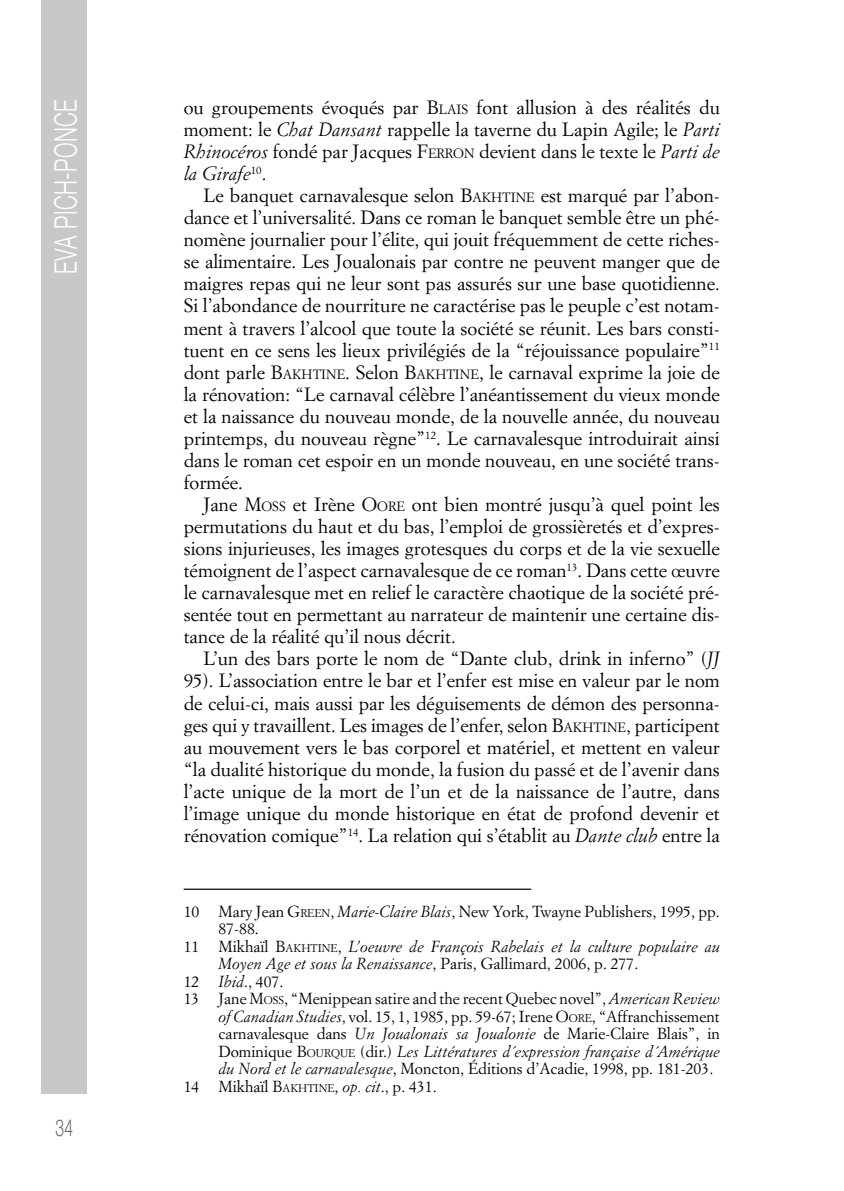
<style>
.page{position:relative;width:844px;height:1191px;background:#fff}
.page>*{position:absolute;margin:0;border:0;box-sizing:border-box;transform-origin:0 0}
.t1{font:300 31.15px "Helvetica Neue";letter-spacing:.02em;color:#fff;scale:.68 1}
.t2{font:300 23.28px "Helvetica Neue";color:#636466;scale:.68 1}
.t3{font:18.9px/22.1px "Simoncini Garamond";color:#000;text-align:justify}
.t4{font:15.75px "Simoncini Garamond";color:#000}
.t5{font:italic 15.75px "Simoncini Garamond";color:#000}
.s1{font-style:inherit}
.s2{font-size:13.3px}
.s3{font-style:italic}
.s4{font-size:11.03px}
.s5{font-style:normal}
.s6{font-style:normal;font-size:11.03px}
</style>
<div class="page">
<div style="left:41px;top:0;width:46px;height:1093px;background:#c7c8ca"></div>
<hr style="left:184px;top:888px;width:347px;height:2px;background:#000">
<h1 class="t1" style="left:41px;top:274px;width:258px;rotate:-90deg">Eva Pich-Ponce</h1>
<p class="t2" style="left:55px;top:1108px;width:28px">34</p>
<p class="t3" style="left:184px;top:96px;width:537px">ou groupements évoqués par <span class="s1">B</span><span class="s2">LAIS</span> font allusion à des réalités du moment: le <span class="s3">Chat Dansant</span> rappelle la taverne du Lapin Agile; le <span class="s3">Parti Rhinocéros</span> fondé par Jacques <span class="s1">F</span><span class="s2">ERRON</span> devient dans le texte le <span class="s3">Parti de la Girafe</span><sup>10</sup>.</p>
<p class="t3" style="left:184px;top:184px;width:537px;text-indent:20px">Le banquet carnavalesque selon <span class="s1">B</span><span class="s2">AKHTINE</span> est marqué par l’abon&shy;dance et l’universalité. Dans ce roman le banquet semble être un phé&shy;nomène journalier pour l’élite, qui jouit fréquemment de cette riches&shy;se alimentaire. Les Joualonais par contre ne peuvent manger que de maigres repas qui ne leur sont pas assurés sur une base quotidienne.<br>Si l’abondance de nourriture ne caractérise pas le peuple c’est notam&shy;ment à travers l’alcool que toute la société se réunit. Les bars consti&shy;tuent en ce sens les lieux privilégiés de la “réjouissance populaire”<sup>11 </sup>dont parle <span class="s1">B</span><span class="s2">AKHTINE</span>. Selon <span class="s1">B</span><span class="s2">AKHTINE</span>, le carnaval exprime la joie de la rénovation: “Le carnaval célèbre l’anéantissement du vieux monde et la naissance du nouveau monde, de la nouvelle année, du nouveau printemps, du nouveau règne”<sup>12</sup>. Le carnavalesque introduirait ainsi dans le roman cet espoir en un monde nouveau, en une société trans&shy;formée.</p>
<p class="t3" style="left:184px;top:493px;width:537px;text-indent:20px">Jane <span class="s1">M</span><span class="s2">OSS</span> et Irène <span class="s1">O</span><span class="s2">ORE</span> ont bien montré jusqu’à quel point les permutations du haut et du bas, l’emploi de grossièretés et d’expres&shy;sions injurieuses, les images grotesques du corps et de la vie sexuelle témoignent de l’aspect carnavalesque de ce roman<sup>13</sup>. Dans cette œuvre le carnavalesque met en relief le caractère chaotique de la société pré&shy;sentée tout en permettant au narrateur de maintenir une certaine dis&shy;tance de la réalité qu’il nous décrit.</p>
<p class="t3" style="left:184px;top:647px;width:537px;text-indent:20px">L’un des bars porte le nom de “Dante club, drink in inferno” (<span class="s3">JJ </span>95). L’association entre le bar et l’enfer est mise en valeur par le nom de celui-ci, mais aussi par les déguisements de démon des personna&shy;ges qui y travaillent. Les images de l’enfer, selon <span class="s1">B</span><span class="s2">AKHTINE</span>, participent au mouvement vers le bas corporel et matériel, et mettent en valeur “la dualité historique du monde, la fusion du passé et de l’avenir dans l’acte unique de la mort de l’un et de la naissance de l’autre, dans l’image unique du monde historique en état de profond devenir et rénovation comique”<sup>14</sup>. La relation qui s’établit au <span class="s3">Dante club</span> entre la</p>
<p class="t4" style="left:184px;top:901px;width:537px">10 Mary Jean <span class="s1">G</span><span class="s4">REEN</span>, <span class="s3">Marie-Claire Blais</span>, New York, Twayne Publishers, 1995, pp.</p>
<p class="t4" style="left:218px;top:919px;width:42px">87-88.</p>
<p class="t5" style="left:184px;top:936px;width:537px"><span class="s5">11 Mikhaïl</span> <span class="s5">B</span><span class="s6">AKHTINE</span><span class="s5">,</span> L’oeuvre de François Rabelais et la culture populaire au</p>
<p class="t4" style="left:218px;top:954px;width:421px"><span class="s3">Moyen Age et sous la Renaissance</span>, Paris, Gallimard, 2006, p. 277.</p>
<p class="t4" style="left:184px;top:971px;width:101px">12 <span class="s3">Ibid</span>., 407.</p>
<p class="t4" style="left:184px;top:989px;width:537px">13 Jane M<span class="s4">OSS</span>, “Menippean satire and the recent Quebec novel”, <span class="s3">American Review</span></p>
<p class="t4" style="left:218px;top:1006px;width:503px"><span class="s3">of Canadian Studies</span>, vol. 15, 1, 1985, pp. 59-67; Irene O<span class="s4">ORE</span>, “Affranchissement</p>
<p class="t4" style="left:218px;top:1024px;width:503px">carnavalesque dans <span class="s3">Un Joualonais sa Joualonie</span> de Marie-Claire Blais”, in</p>
<p class="t5" style="left:218px;top:1041px;width:503px"><span class="s5">Dominique B</span><span class="s6">OURQUE</span> <span class="s5">(dir.)</span> Les Littératures d´expression française d´Amérique</p>
<p class="t4" style="left:218px;top:1059px;width:496px"><span class="s3">du Nord et le carnavalesque</span>, Moncton, Éditions d’Acadie, 1998, pp. 181-203.</p>
<p class="t4" style="left:184px;top:1076px;width:254px">14 Mikhaïl <span class="s1">B</span><span class="s4">AKHTINE</span>, <span class="s3">op. cit</span>., p. 431.</p>
</div>
